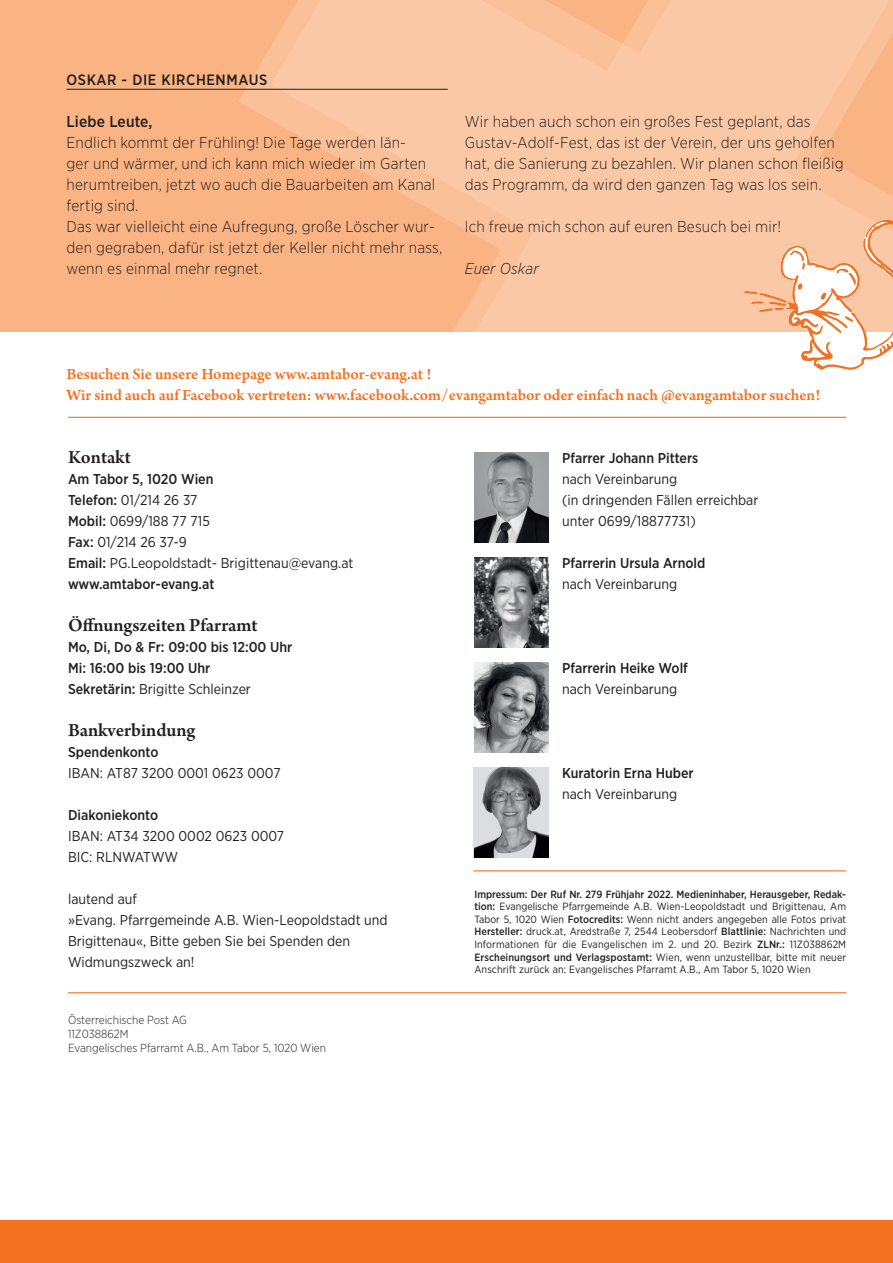
<style>
.page{position:relative;width:893px;height:1263px;background:#fff}
.page>*{position:absolute;margin:0;border:0;box-sizing:border-box;transform-origin:0 0}
.t1{font:600 19.5px "Arno Pro";letter-spacing:-.005em;color:#231f20}
.t2{font:600 16.5px/21px "Arno Pro";letter-spacing:-.005em;color:#f37121}
.t3{font:300 15.75px/21px "Gotham Narrow";letter-spacing:.01em;color:#231f20}
.t4{font:500 15.75px "Gotham Narrow";letter-spacing:.01em;color:#231f20}
.t5{font:italic 300 15.75px "Gotham Narrow";letter-spacing:.01em;color:#231f20}
.t6{font:500 15px "Gotham Narrow";letter-spacing:.04em;color:#231f20}
.t7{font:14.25px/21px "Gotham Narrow";color:#231f20}
.t8{font:500 14.25px/21px "Gotham Narrow";color:#231f20}
.t9{font:300 11.7px/14.1px "Gotham Narrow";color:#231f20}
.t10{font:10.5px/12.6px "Gotham Narrow";letter-spacing:.01em;color:#231f20;text-align:justify}
.s1{font-weight:500}
.s2{font-weight:400}
</style>
<div class="page">
<div style="left:0;top:0;width:893px;height:332px;background:#fab382"></div>
<svg style="left:238px;top:0;width:655px;height:332px;fill:#fbc8a5"></svg>
<div style="left:0;top:1220px;width:893px;height:43px;background:#f37121"></div>
<hr style="left:473px;top:870px;width:373px;height:1px;background:#f37121">
<hr style="left:68px;top:992px;width:778px;height:1px;background:#f37121">
<hr style="left:68px;top:417px;width:778px;height:1px;background:#f37121">
<img style="left:474px;top:557px;width:75px;height:91px">
<img style="left:474px;top:452px;width:75px;height:91px">
<img style="left:474px;top:662px;width:75px;height:91px">
<hr style="left:67px;top:89px;width:381px;height:1px;background:#231f20">
<img style="left:474px;top:768px;width:75px;height:90px">
<svg style="left:744px;top:219px;width:149px;height:151px"></svg>
<p class="t6" style="left:67px;top:70px;width:202px">OSKAR - DIE KIRCHENMAUS</p>
<p class="t4" style="left:67px;top:111px;width:87px">Liebe Leute,</p>
<p class="t3" style="left:67px;top:131px;width:377px">Endlich kommt der Frühling! Die Tage werden län-<br>ger und wärmer, und ich kann mich wieder im Garten herumtreiben, jetzt wo auch die Bauarbeiten am Kanal fertig sind.<br>Das war vielleicht eine Aufregung, große Löscher wur&shy;den gegraben, dafür ist jetzt der Keller nicht mehr nass, wenn es einmal mehr regnet.</p>
<p class="t3" style="left:465px;top:110px;width:380px">Wir haben auch schon ein großes Fest geplant, das Gustav-Adolf-Fest, das ist der Verein, der uns geholfen hat, die Sanierung zu bezahlen. Wir planen schon fleißig das Programm, da wird den ganzen Tag was los sein.</p>
<p class="t3" style="left:465px;top:215px;width:318px">Ich freue mich schon auf euren Besuch bei mir!</p>
<p class="t5" style="left:465px;top:259px;width:75px">Euer Oskar</p>
<p class="t2" style="left:67px;top:364px;width:755px">Besuchen Sie unsere Homepage www.amtabor-evang.at !<br>Wir sind auch auf Facebook vertreten: www.facebook.com/evangamtabor oder einfach nach @evangamtabor suchen!</p>
<p class="t1" style="left:68px;top:446px;width:64px">Kontakt</p>
<p class="t7" style="left:68px;top:468px;width:287px"><span class="s1">Am Tabor 5, 1020 Wien<br>Telefon:</span> 01/214 26 37<br><span class="s1">Mobil:</span> 0699/188 77 715<br><span class="s1">Fax:</span> 01/214 26 37-9<br><span class="s1">Email:</span> PG.Leopoldstadt- Brigittenau@evang.at <span class="s1">www.amtabor-evang.at</span></p>
<p class="t1" style="left:68px;top:614px;width:191px">Öffnungszeiten Pfarramt</p>
<p class="t8" style="left:68px;top:636px;width:226px">Mo, Di, Do &amp; Fr: 09:00 bis 12:00 Uhr<br>Mi: 16:00 bis 19:00 Uhr<br>Sekretärin: <span class="s2">Brigitte Schleinzer</span></p>
<p class="t1" style="left:68px;top:719px;width:129px">Bankverbindung</p>
<p class="t8" style="left:68px;top:741px;width:92px">Spendenkonto</p>
<p class="t7" style="left:68px;top:762px;width:214px">IBAN: AT87 3200 0001 0623 0007</p>
<p class="t8" style="left:68px;top:804px;width:92px">Diakoniekonto</p>
<p class="t7" style="left:68px;top:825px;width:218px">IBAN: AT34 3200 0002 0623 0007<br>BIC: RLNWATWW</p>
<p class="t7" style="left:68px;top:888px;width:321px">lautend auf<br>»Evang. Pfarrgemeinde A.B. Wien-Leopoldstadt und<br>Brigittenau«, Bitte geben Sie bei Spenden den<br>Widmungszweck an!</p>
<p class="t9" style="left:68px;top:1013px;width:259px">Österreichische Post AG<br>11Z038862M<br>Evangelisches Pfarramt A.B., Am Tabor 5, 1020 Wien</p>
<p class="t8" style="left:562px;top:447px;width:138px">Pfarrer Johann Pitters</p>
<p class="t7" style="left:562px;top:468px;width:198px">nach Vereinbarung<br>(in dringenden Fällen erreichbar unter 0699/18877731)</p>
<p class="t8" style="left:562px;top:552px;width:145px">Pfarrerin Ursula Arnold</p>
<p class="t7" style="left:562px;top:573px;width:117px">nach Vereinbarung</p>
<p class="t8" style="left:562px;top:657px;width:127px">Pfarrerin Heike Wolf</p>
<p class="t7" style="left:562px;top:678px;width:117px">nach Vereinbarung</p>
<p class="t8" style="left:562px;top:762px;width:133px">Kuratorin Erna Huber</p>
<p class="t7" style="left:562px;top:783px;width:117px">nach Vereinbarung</p>
<p class="t10" style="left:474px;top:887px;width:373px"><span class="s1">Impressum: Der Ruf Nr. 279 Frühjahr 2022. Medieninhaber, Herausgeber, Redak&shy;tion:</span> Evangelische Pfarrgemeinde A.B. Wien-Leopoldstadt und Brigittenau, Am Tabor 5, 1020 Wien <span class="s1">Fotocredits:</span> Wenn nicht anders angegeben alle Fotos privat <span class="s1">Hersteller:</span> druck.at, Aredstraße 7, 2544 Leobersdorf <span class="s1">Blattlinie:</span> Nachrichten und Informationen für die Evangelischen im 2. und 20. Bezirk <span class="s1">ZLNr.:</span> 11Z038862M <span class="s1">Erscheinungsort und Verlagspostamt:</span> Wien, wenn unzustellbar, bitte mit neuer Anschrift zurück an: Evangelisches Pfarramt A.B., Am Tabor 5, 1020 Wien</p>
</div>
